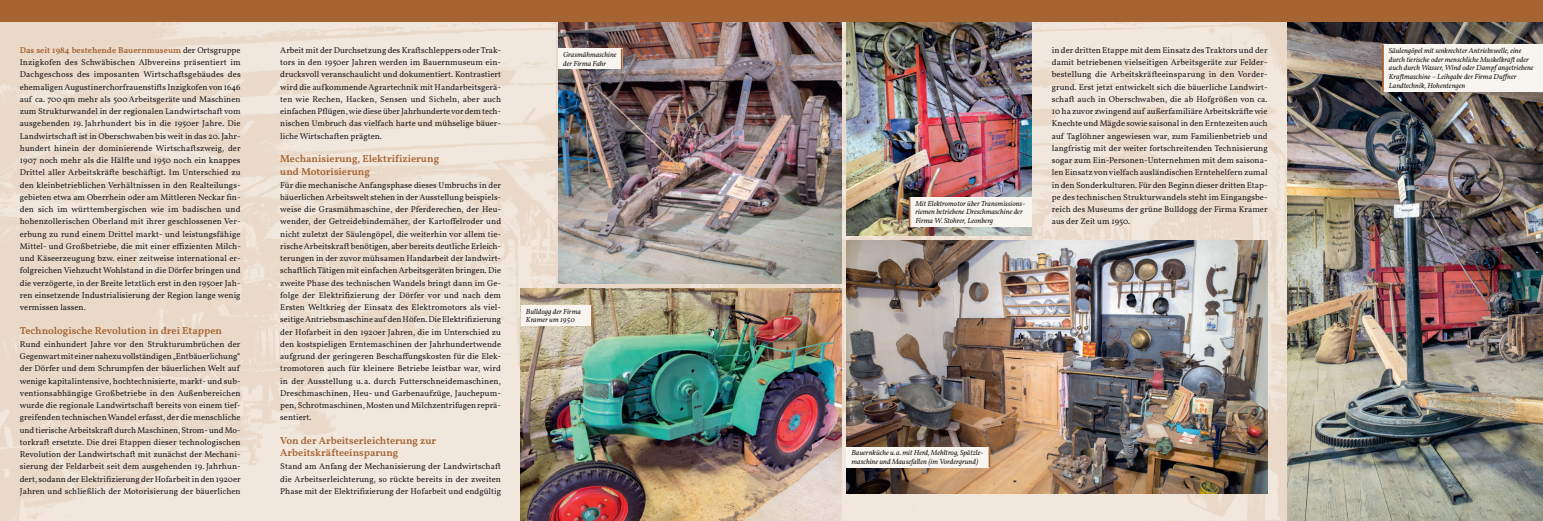
<style>
.page{position:relative;width:1543px;height:521px;background:#fff}
.page>*{position:absolute;margin:0;border:0;box-sizing:border-box;transform-origin:0 0}
.t1{font:600 10.33px/12.2px "Vollkorn";color:#a76433}
.t2{font:8.58px/12.2px "Vollkorn";color:#231f20;text-align:justify}
.t3{font:italic 7.44px/8.8px "Vollkorn";color:#231f20}
.s1{font-weight:600;color:#a76433}
</style>
<div class="page">
<div style="left:513px;top:0;width:271px;height:22px;background:#a76433"></div>
<div style="left:769px;top:0;width:270px;height:22px;background:#a76433"></div>
<div style="left:1024px;top:0;width:271px;height:22px;background:#a76433"></div>
<div style="left:1280px;top:0;width:263px;height:22px;background:#a76433"></div>
<div style="left:0;top:0;width:268px;height:22px;background:#a76433"></div>
<div style="left:253px;top:0;width:275px;height:22px;background:#a76433"></div>
<img style="left:0;top:22px;width:557px;height:499px">
<img style="left:557px;top:22px;width:730px;height:499px">
<img style="left:1287px;top:22px;width:256px;height:499px">
<img style="left:558px;top:22px;width:283px;height:261px">
<img style="left:846px;top:22px;width:186px;height:214px">
<img style="left:521px;top:288px;width:320px;height:233px">
<img style="left:846px;top:241px;width:421px;height:253px">
<div style="left:558px;top:49px;width:65px;height:20px;background:#f8f4ef"></div>
<hr style="left:621px;top:49px;width:2px;height:20px;background:#a76433">
<div style="left:521px;top:305px;width:72px;height:21px;background:#f8f4ef"></div>
<hr style="left:591px;top:305px;width:2px;height:21px;background:#a76433">
<div style="left:846px;top:447px;width:144px;height:20px;background:#f8f4ef"></div>
<hr style="left:988px;top:447px;width:2px;height:20px;background:#a76433">
<div style="left:910px;top:197px;width:122px;height:30px;background:#f8f4ef"></div>
<hr style="left:909px;top:197px;width:1px;height:30px;background:#a76433">
<div style="left:1384px;top:45px;width:159px;height:47px;background:#f8f4ef"></div>
<hr style="left:1382px;top:45px;width:2px;height:47px;background:#a76433">
<p class="t2" style="left:20px;top:43px;width:223px"><span class="s1">Das seit 1984 bestehende Bauernmuseum</span> der Ortsgruppe Inzigkofen des Schwäbischen Albvereins präsentiert im Dachgeschoss des imposanten Wirtschaftsgebäudes des ehemaligen Augustinerchorfrauenstifts Inzigkofen von 1646 auf ca. 700 qm mehr als 500 Arbeitsgeräte und Maschinen zum Strukturwandel in der regionalen Landwirtschaft vom ausgehenden 19. Jahrhundert bis in die 1950er Jahre. Die Landwirtschaft ist in Oberschwaben bis weit in das 20. Jahr&shy;hundert hinein der dominierende Wirtschaftszweig, der 1907 noch mehr als die Hälfte und 1950 noch ein knappes Drittel aller Arbeitskräfte beschäftigt. Im Unterschied zu den kleinbetrieblichen Verhältnissen in den Realteilungs&shy;gebieten etwa am Oberrhein oder am Mittleren Neckar fin&shy;den sich im württembergischen wie im badischen und hohenzollerischen Oberland mit ihrer geschlossenen Ver&shy;erbung zu rund einem Drittel markt- und leistungsfähige Mittel- und Großbetriebe, die mit einer effizienten Milch&shy;und Käseerzeugung bzw. einer zeitweise international er&shy;folgreichen Viehzucht Wohlstand in die Dörfer bringen und die verzögerte, in der Breite letztlich erst in den 1950er Jah&shy;ren einsetzende Industrialisierung der Region lange wenig vermissen lassen.</p>
<p class="t1" style="left:20px;top:323px;width:204px">Technologische Revolution in drei Etappen</p>
<p class="t2" style="left:20px;top:337px;width:222px;text-align:left">Rund einhundert Jahre vor den Strukturumbrüchen der Gegenwart mit einer nahezu vollständigen „Entbäuerlichung“ der Dörfer und dem Schrumpfen der bäuerlichen Welt auf wenige kapitalintensive, hochtechnisierte, markt- und sub&shy;ventionsabhängige Großbetriebe in den Außenbereichen wurde die regionale Landwirtschaft bereits von einem tief&shy;greifenden technischen Wandel erfasst, der die menschliche und tierische Arbeitskraft durch Maschinen, Strom- und Mo&shy;torkraft ersetzte. Die drei Etappen dieser technologischen Revolution der Landwirtschaft mit zunächst der Mechani&shy;sierung der Feldarbeit seit dem ausgehenden 19. Jahrhun&shy;dert, sodann der Elektrifizierung der Hofarbeit in den 1920er Jahren und schließlich der Motorisierung der bäuerlichen</p>
<p class="t2" style="left:280px;top:43px;width:222px">Arbeit mit der Durchsetzung des Kraftschleppers oder Trak&shy;tors in den 1950er Jahren werden im Bauernmuseum ein&shy;drucksvoll veranschaulicht und dokumentiert. Kontrastiert wird die aufkommende Agrartechnik mit Handarbeitsgerä&shy;ten wie Rechen, Hacken, Sensen und Sicheln, aber auch einfachen Pflügen, wie diese über Jahrhunderte vor dem tech&shy;nischen Umbruch das vielfach harte und mühselige bäuer&shy;liche Wirtschaften prägten.</p>
<p class="t1" style="left:280px;top:152px;width:160px">Mechanisierung, Elektrifizierung und Motorisierung</p>
<p class="t2" style="left:280px;top:178px;width:222px;text-align:left">Für die mechanische Anfangsphase dieses Umbruchs in der bäuerlichen Arbeitswelt stehen in der Ausstellung beispiels&shy;weise die Grasmähmaschine, der Pferderechen, der Heu&shy;wender, der Getreidebindemäher, der Kartoffelroder und nicht zuletzt der Säulengöpel, die weiterhin vor allem tie&shy;rische Arbeitskraft benötigen, aber bereits deutliche Erleich&shy;terungen in der zuvor mühsamen Handarbeit der landwirt&shy;schaftlich Tätigen mit einfachen Arbeitsgeräten bringen. Die zweite Phase des technischen Wandels bringt dann im Ge&shy;folge der Elektrifizierung der Dörfer vor und nach dem Ersten Weltkrieg der Einsatz des Elektromotors als viel&shy;seitige Antriebsmaschine auf den Höfen. Die Elektrifizierung der Hofarbeit in den 1920er Jahren, die im Unterschied zu den kostspieligen Erntemaschinen der Jahrhundertwende aufgrund der geringeren Beschaffungskosten für die Elek&shy;tromotoren auch für kleinere Betriebe leistbar war, wird in der Ausstellung u. a. durch Futterschneidemaschinen, Dreschmaschinen, Heu- und Garbenaufzüge, Jauchepum&shy;pen, Schrotmaschinen, Mosten und Milchzentrifugen reprä&shy;sentiert.</p>
<p class="t1" style="left:280px;top:434px;width:157px">Von der Arbeitserleichterung zur<br>Arbeitskräfteeinsparung</p>
<p class="t2" style="left:280px;top:460px;width:222px">Stand am Anfang der Mechanisierung der Landwirtschaft die Arbeitserleichterung, so rückte bereits in der zweiten Phase mit der Elektrifizierung der Hofarbeit und endgültig</p>
<p class="t3" style="left:563px;top:50px;width:55px">Grasmähmaschine der Firma Fahr</p>
<p class="t3" style="left:526px;top:306px;width:57px">Bulldogg der Firma<br>Kramer um 1950</p>
<p class="t3" style="left:915px;top:198px;width:111px">Mit Elektromotor über Transmissions&shy;riemen betriebene Dreschmaschine der<br>Firma W. Stohrer, Leonberg</p>
<p class="t2" style="left:1052px;top:43px;width:217px">in der dritten Etappe mit dem Einsatz des Traktors und der damit betriebenen vielseitigen Arbeitsgeräte zur Felder&shy;bestellung die Arbeitskräfteeinsparung in den Vorder&shy;grund. Erst jetzt entwickelt sich die bäuerliche Landwirt&shy;schaft auch in Oberschwaben, die ab Hofgrößen von ca.<br>10 ha zuvor zwingend auf außerfamiliäre Arbeitskräfte wie Knechte und Mägde sowie saisonal in den Erntezeiten auch auf Taglöhner angewiesen war, zum Familienbetrieb und langfristig mit der weiter fortschreitenden Technisierung sogar zum Ein-Personen-Unternehmen mit dem saisona&shy;len Einsatz von vielfach ausländischen Erntehelfern zumal in den Sonderkulturen. Für den Beginn dieser dritten Etap&shy;pe des technischen Strukturwandels steht im Eingangsbe&shy;reich des Museums der grüne Bulldogg der Firma Kramer aus der Zeit um 1950.</p>
<p class="t3" style="left:851px;top:448px;width:133px">Bauernküche u. a. mit Herd, Mehltrog, Spätzle&shy;maschine und Mausefallen (im Vordergrund)</p>
<p class="t3" style="left:1389px;top:46px;width:146px">Säulengöpel mit senkrechter Antriebswelle, eine durch tierische oder menschliche Muskelkraft oder auch durch Wasser, Wind oder Dampf angetriebene Kraftmaschine – Leihgabe der Firma Duffner Landtechnik, Hohentengen</p>
</div>
